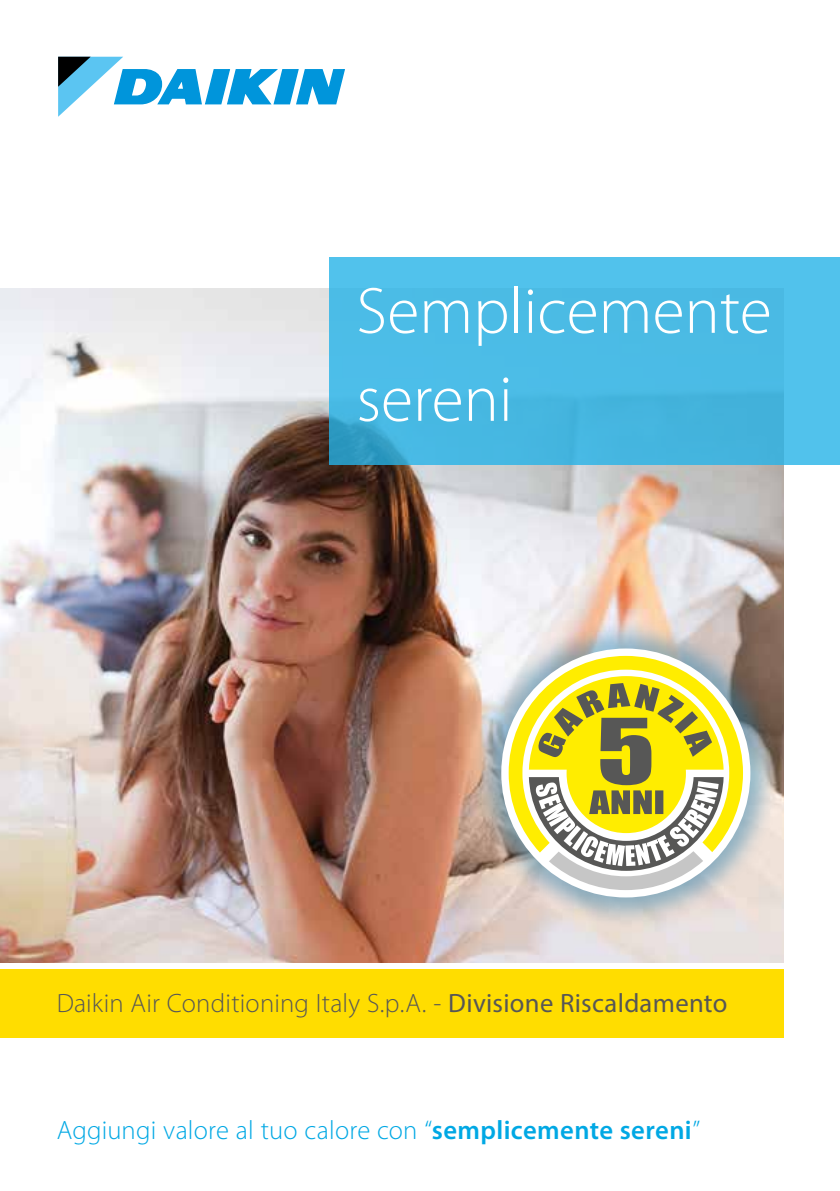
<style>
.page{position:relative;width:840px;height:1191px;background:#fff}
.page>*{position:absolute;margin:0;border:0;box-sizing:border-box;transform-origin:0 0}
.t1{font:300 65.8px/88px "Myriad Pro";color:#fff}
.t2{font:300 26.6px "Myriad Pro";letter-spacing:.005em;color:#575756}
.t3{font:300 26.6px "Myriad Pro";letter-spacing:.005em;color:#00a8e4}
.s1{font-weight:400}
.s2{font-weight:600}
</style>
<div class="page">
<img style="left:0;top:289px;width:782px;height:673px">
<svg style="left:58px;top:57px;width:287px;height:60px"></svg>
<div style="left:0;top:969px;width:782px;height:68px;background:#fd0"></div>
<div style="left:329px;top:257px;width:510px;height:208px;background:#4bbbe5"></div>
<div style="left:470px;top:618px;width:310px;height:310px;background:#2f80ab;opacity:.5"></div>
<div style="left:501px;top:648px;width:249px;height:249px;background:#fff;border-radius:50%"></div>
<svg style="left:508px;top:656px;width:234px;height:196px"></svg>
<svg style="left:528px;top:676px;width:195px;height:214px"></svg>
<h1 class="t1" style="left:356px;top:266px;width:416px">Semplicemente sereni</h1>
<p class="t2" style="left:57px;top:987px;width:671px">Daikin Air Conditioning Italy S.p.A. - <span class="s1">Divisione Riscaldamento</span></p>
<p class="t3" style="left:57px;top:1114px;width:644px">Aggiungi valore al tuo calore con “<span class="s2">semplicemente sereni</span>”</p>
</div>
